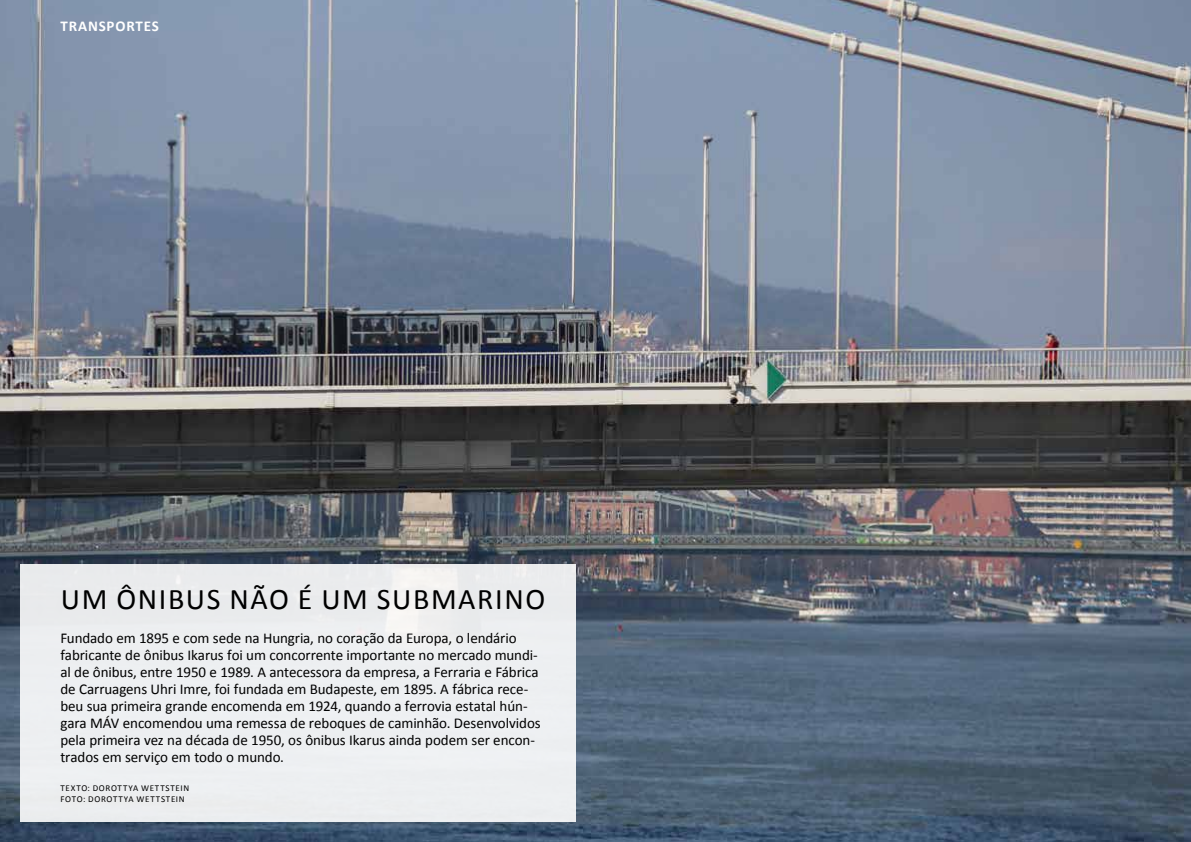
<style>
.page{position:relative;width:1191px;height:842px;background:#fff}
.page>*{position:absolute;margin:0;border:0;box-sizing:border-box;transform-origin:0 0}
.t1{font:30px "Calibri";letter-spacing:.055em;color:#000}
.t2{font:15px/17px "Calibri";letter-spacing:-.005em;color:#000}
.t3{font:700 15px "Calibri";letter-spacing:.055em;color:#fff}
.t4{font:9px/11.3px "Calibri";letter-spacing:.08em;color:#000}
</style>
<div class="page">
<img style="left:0;top:0;width:1191px;height:842px">
<div style="left:20px;top:564px;width:555px;height:258px;background:#edeff1"></div>
<p class="t3" style="left:61px;top:17px;width:100px">TRANSPORTES</p>
<h1 class="t1" style="left:61px;top:580px;width:486px">UM ÔNIBUS NÃO É UM SUBMARINO</h1>
<p class="t2" style="left:60px;top:630px;width:482px">Fundado em 1895 e com sede na Hungria, no coração da Europa, o lendário fabricante de ônibus Ikarus foi um concorrente importante no mercado mundi&shy;al de ônibus, entre 1950 e 1989. A antecessora da empresa, a Ferraria e Fábrica de Carruagens Uhri Imre, foi fundada em Budapeste, em 1895. A fábrica rece&shy;beu sua primeira grande encomenda em 1924, quando a ferrovia estatal hún&shy;gara MÁV encomendou uma remessa de reboques de caminhão. Desenvolvidos pela primeira vez na década de 1950, os ônibus Ikarus ainda podem ser encon&shy;trados em serviço em todo o mundo.</p>
<p class="t4" style="left:61px;top:782px;width:130px">TEXTO: DOROTTYA WETTSTEIN<br>FOTO: DOROTTYA WETTSTEIN</p>
</div>
